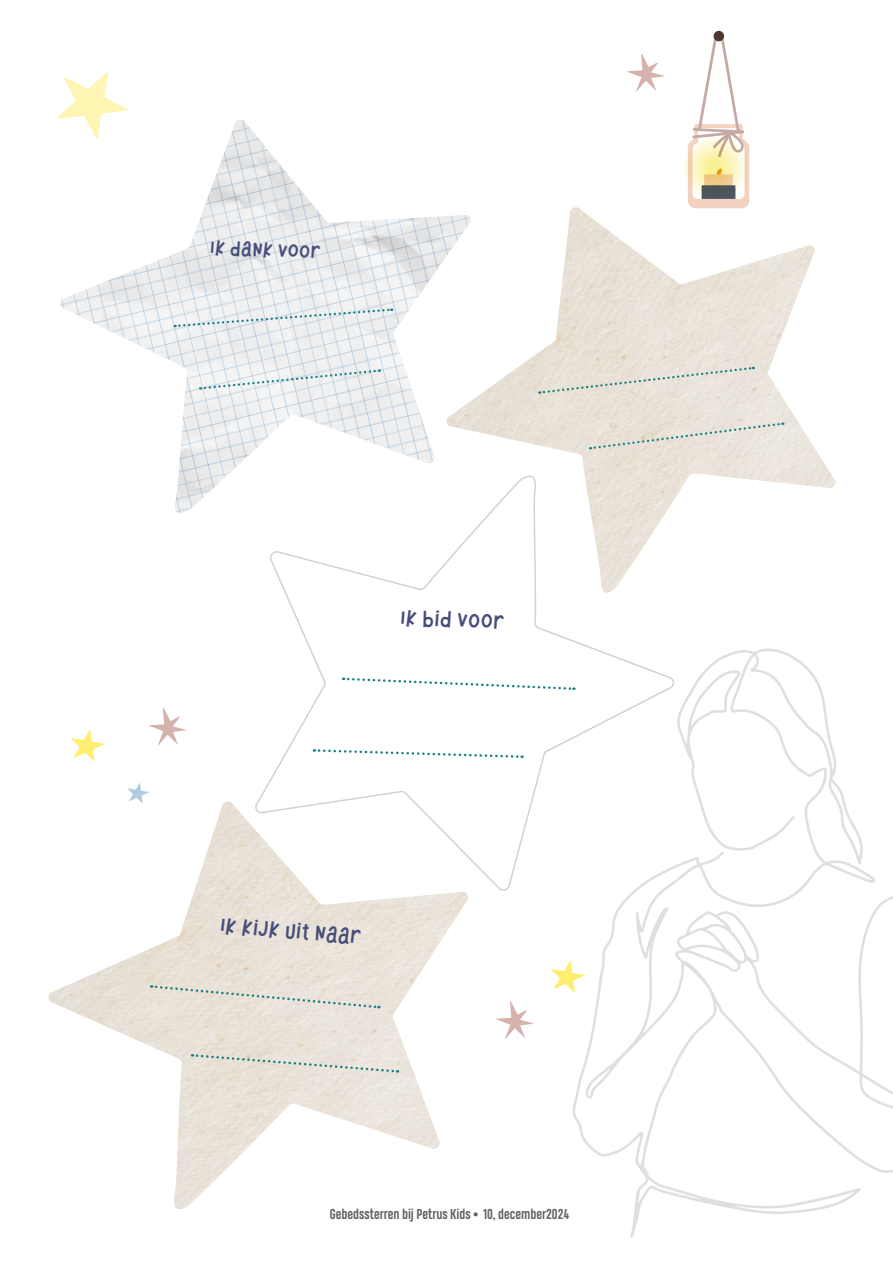
<style>
.page{position:relative;width:893px;height:1263px;background:#fff}
.page>*{position:absolute;margin:0;border:0;box-sizing:border-box;transform-origin:0 0}
.plat_sans_petrus_museo{font:21.45px "Silverkids";color:#484e7b}
.plat_sans_petrus_museo-2{font:21.3px "Silverkids";color:#484e7b}
.plat_sans_petrus_museo-3{font:19.65px "Silverkids";color:#484e7b}
.kids_bijbeltekst{font:700 13.5px "Heading Pro";color:#636366}
</style>
<div class="page">
<img style="left:60px;top:120px;width:325px;height:294px">
<svg style="left:200px;top:368px;width:180px;height:22px"></svg>
<svg style="left:175px;top:307px;width:210px;height:21px"></svg>
<svg style="left:175px;top:414px;width:397px;height:332px"></svg>
<svg style="left:343px;top:676px;width:229px;height:15px"></svg>
<svg style="left:104px;top:725px;width:454px;height:166px"></svg>
<img style="left:48px;top:802px;width:422px;height:407px">
<svg style="left:151px;top:984px;width:228px;height:25px"></svg>
<svg style="left:192px;top:1053px;width:206px;height:21px"></svg>
<svg style="left:385px;top:146px;width:365px;height:505px"></svg>
<img style="left:445px;top:207px;width:391px;height:394px">
<svg style="left:539px;top:366px;width:215px;height:29px"></svg>
<svg style="left:590px;top:421px;width:193px;height:29px"></svg>
<svg style="left:572px;top:648px;width:321px;height:590px"></svg>
<svg style="left:127px;top:783px;width:22px;height:20px"></svg>
<svg style="left:627px;top:54px;width:37px;height:38px"></svg>
<svg style="left:496px;top:1001px;width:37px;height:38px"></svg>
<svg style="left:149px;top:708px;width:37px;height:38px"></svg>
<svg style="left:57px;top:72px;width:71px;height:66px"></svg>
<div style="left:714px;top:31px;width:10px;height:10px;background:#4d362d;border-radius:50%"></div>
<svg style="left:688px;top:35px;width:61px;height:173px"></svg>
<svg style="left:675px;top:128px;width:79px;height:79px"></svg>
<svg style="left:71px;top:730px;width:33px;height:31px"></svg>
<svg style="left:551px;top:961px;width:34px;height:31px"></svg>
<p class="plat_sans_petrus_museo-3" style="left:211px;top:235px;width:111px;rotate:2deg">Ik dank voor</p>
<p class="plat_sans_petrus_museo" style="left:402px;top:604px;width:104px;rotate:2deg">Ik bid voor</p>
<p class="plat_sans_petrus_museo-2" style="left:222px;top:911px;width:141px;rotate:5deg">Ik kijk uit naar</p>
<p class="kids_bijbeltekst" style="left:330px;top:1206px;width:241px">Gebedssterren bij Petrus Kids • 10, december2024</p>
</div>
